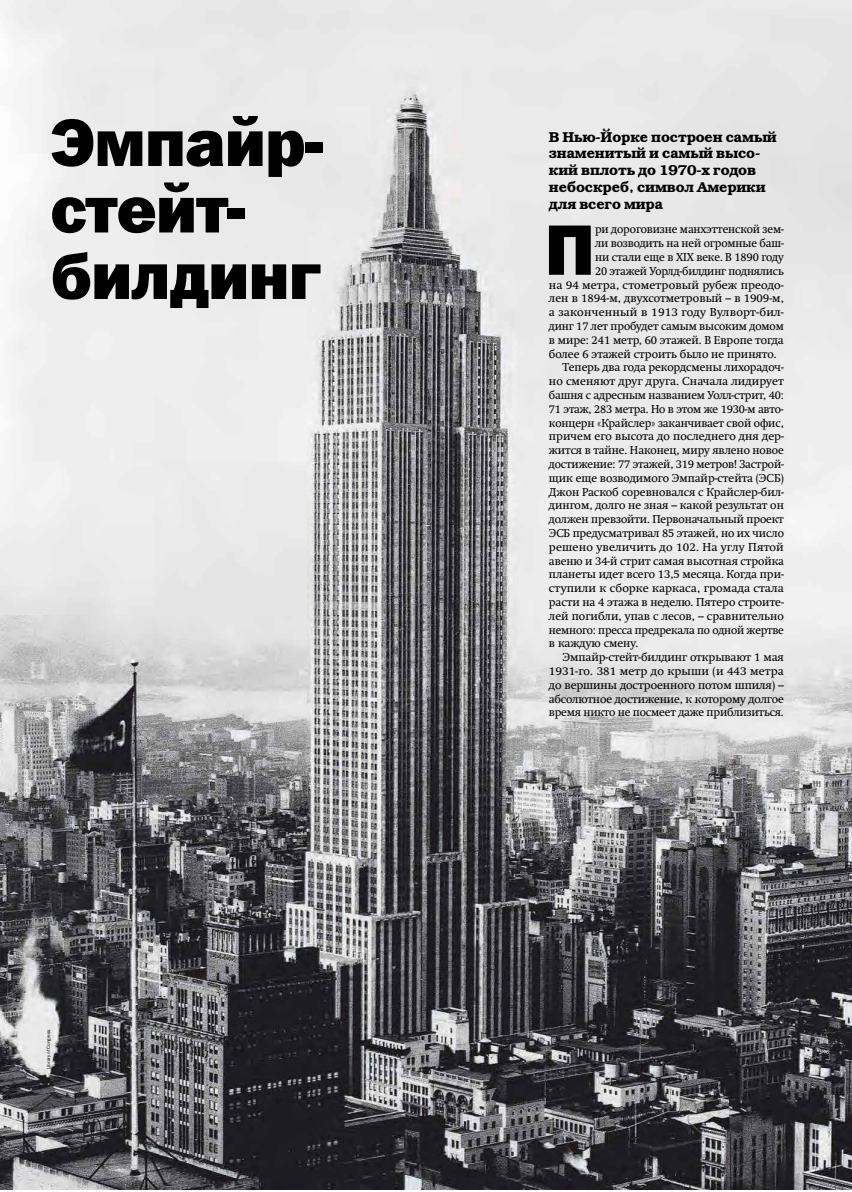
<style>
.page{position:relative;width:852px;height:1192px;background:#fff}
.page>*{position:absolute;margin:0;border:0;box-sizing:border-box;transform-origin:0 0}
.t1{font:71.75px "Franklin Gothic Heavy C";color:#000}
.t2{font:67.62px/66.5px "Franklin Gothic Heavy C";letter-spacing:-.02em;color:#000}
.t3{font:14.38px/16.8px "Bookman Demi ITC";letter-spacing:-.01em;color:#000}
.t4{font:11.38px "Swift C";letter-spacing:-.005em;color:#000}
.t5{font:11.38px "Swift C";letter-spacing:.02em;color:#000}
.t6{font:11.38px "Swift C";letter-spacing:.015em;color:#000}
.t7{font:4.75px "Franklin Gothic Book C";color:#000}
</style>
<div class="page">
<img style="left:1px;top:1px;width:850px;height:1189px">
<h2 class="t2" style="left:50px;top:108px;width:274px">Эмпайр&shy;стейт&shy;билдинг</h2>
<p class="t7" style="left:46px;top:1069px;width:41px;rotate:-90deg">Library of Congress</p>
<p class="t3" style="left:548px;top:129px;width:229px">В Нью-Йорке построен самый знаменитый и самый высо&shy;кий вплоть до 1970-х годов небоскреб, символ Америки для всего мира</p>
<h1 class="t1" style="left:544px;top:209px;width:52px">П</h1>
<p class="t4" style="left:594px;top:223px;width:190px">ри дороговизне манхэттенской зем-</p>
<p class="t4" style="left:594px;top:237px;width:190px">ли возводить на ней огромные баш-</p>
<p class="t4" style="left:594px;top:250px;width:190px">ни стали еще в XIX веке. В 1890 году</p>
<p class="t4" style="left:594px;top:264px;width:190px">20 этажей Уорлд-билдинг поднялись</p>
<p class="t4" style="left:548px;top:278px;width:236px">на 94 метра, стометровый рубеж преодо-</p>
<p class="t4" style="left:548px;top:292px;width:236px">лен в 1894-м, двухсотметровый – в 1909-м,</p>
<p class="t5" style="left:548px;top:306px;width:236px">а законченный в 1913 году Вулворт-бил-</p>
<p class="t4" style="left:548px;top:319px;width:236px">динг 17 лет пробудет самым высоким домом</p>
<p class="t4" style="left:548px;top:333px;width:236px">в мире: 241 метр, 60 этажей. В Европе тогда</p>
<p class="t4" style="left:548px;top:347px;width:229px">более 6 этажей строить было не принято.</p>
<p class="t4" style="left:562px;top:361px;width:223px">Теперь два года рекордсмены лихорадоч-</p>
<p class="t4" style="left:548px;top:375px;width:236px">но сменяют друг друга. Сначала лидирует</p>
<p class="t4" style="left:548px;top:388px;width:236px">башня с адресным названием Уолл-стрит, 40:</p>
<p class="t4" style="left:548px;top:402px;width:236px">71 этаж, 283 метра. Но в этом же 1930-м авто-</p>
<p class="t4" style="left:548px;top:416px;width:236px">концерн «Крайслер» заканчивает свой офис,</p>
<p class="t4" style="left:548px;top:430px;width:236px">причем его высота до последнего дня дер-</p>
<p class="t4" style="left:548px;top:444px;width:236px">жится в тайне. Наконец, миру явлено новое</p>
<p class="t4" style="left:548px;top:457px;width:236px">достижение: 77 этажей, 319 метров! Застрой-</p>
<p class="t4" style="left:548px;top:471px;width:236px">щик еще возводимого Эмпайр-стейта (ЭСБ)</p>
<p class="t4" style="left:548px;top:485px;width:236px">Джон Раскоб соревновался с Крайслер-бил-</p>
<p class="t4" style="left:548px;top:499px;width:236px">дингом, долго не зная – какой результат он</p>
<p class="t4" style="left:548px;top:513px;width:236px">должен превзойти. Первоначальный проект</p>
<p class="t4" style="left:548px;top:526px;width:236px">ЭСБ предусматривал 85 этажей, но их число</p>
<p class="t6" style="left:548px;top:540px;width:236px">решено увеличить до 102. На углу Пятой</p>
<p class="t4" style="left:548px;top:554px;width:236px">авеню и 34-й стрит самая высотная стройка</p>
<p class="t4" style="left:548px;top:568px;width:236px">планеты идет всего 13,5 месяца. Когда при-</p>
<p class="t4" style="left:548px;top:582px;width:236px">ступили к сборке каркаса, громада стала</p>
<p class="t4" style="left:548px;top:595px;width:236px">расти на 4 этажа в неделю. Пятеро строите-</p>
<p class="t4" style="left:548px;top:609px;width:236px">лей погибли, упав с лесов, – сравнительно</p>
<p class="t4" style="left:548px;top:623px;width:236px">немного: пресса предрекала по одной жертве</p>
<p class="t4" style="left:548px;top:637px;width:91px">в каждую смену.</p>
<p class="t4" style="left:562px;top:651px;width:223px">Эмпайр-стейт-билдинг открывают 1 мая</p>
<p class="t4" style="left:548px;top:664px;width:236px">1931-го. 381 метр до крыши (и 443 метра</p>
<p class="t4" style="left:548px;top:678px;width:236px">до вершины достроенного потом шпиля) –</p>
<p class="t4" style="left:548px;top:692px;width:236px">абсолютное достижение, к которому долгое</p>
<p class="t4" style="left:548px;top:706px;width:236px">время никто не посмеет даже приблизиться.</p>
</div>
